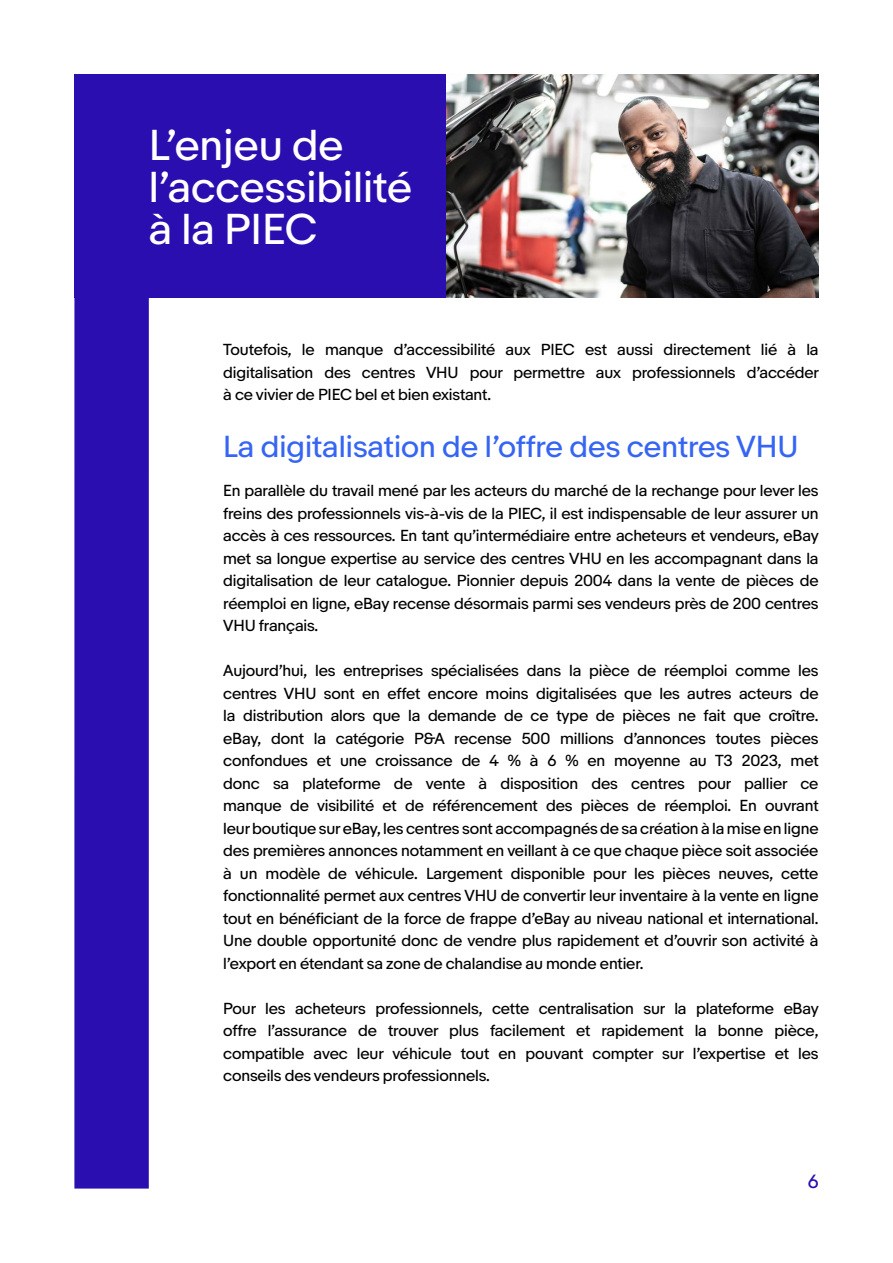
<style>
.page{position:relative;width:893px;height:1263px;background:#fff}
.page>*{position:absolute;margin:0;border:0;box-sizing:border-box;transform-origin:0 0}
.t1{font:40.5px/42px "Market Sans";color:#fff}
.t2{font:28.5px "Market Sans";color:#3665f3}
.t3{font:18px "Market Sans";color:#2b0eaf}
.t4{font:15px/22.5px "Market Sans";letter-spacing:-.01em;color:#000;text-align:justify}
</style>
<div class="page">
<div style="left:74px;top:74px;width:372px;height:224px;background:#2b0eaf"></div>
<img style="left:446px;top:74px;width:373px;height:224px">
<div style="left:74px;top:260px;width:75px;height:928px;background:#2b0eaf"></div>
<h1 class="t1" style="left:149px;top:125px;width:265px">L’enjeu de l’accessibilité à la PIEC</h1>
<p class="t4" style="left:223px;top:339px;width:597px">Toutefois, le manque d’accessibilité aux PIEC est aussi directement lié à la digitalisation des centres VHU pour permettre aux professionnels d’accéder à ce vivier de PIEC bel et bien existant.</p>
<h2 class="t2" style="left:223px;top:429px;width:577px">La digitalisation de l’offre des centres VHU</h2>
<p class="t4" style="left:223px;top:480px;width:597px">En parallèle du travail mené par les acteurs du marché de la rechange pour lever les freins des professionnels vis-à-vis de la PIEC, il est indispensable de leur assurer un accès à ces ressources. En tant qu’intermédiaire entre acheteurs et vendeurs, eBay met sa longue expertise au service des centres VHU en les accompagnant dans la digitalisation de leur catalogue. Pionnier depuis 2004 dans la vente de pièces de réemploi en ligne, eBay recense désormais parmi ses vendeurs près de 200 centres VHU français.</p>
<p class="t4" style="left:223px;top:660px;width:597px">Aujourd’hui, les entreprises spécialisées dans la pièce de réemploi comme les centres VHU sont en effet encore moins digitalisées que les autres acteurs de la distribution alors que la demande de ce type de pièces ne fait que croître. eBay, dont la catégorie P&amp;A recense 500 millions d’annonces toutes pièces confondues et une croissance de 4 % à 6 % en moyenne au T3 2023, met donc sa plateforme de vente à disposition des centres pour pallier ce manque de visibilité et de référencement des pièces de réemploi. En ouvrant leur boutique sur eBay, les centres sont accompagnés de sa création à la mise en ligne des premières annonces notamment en veillant à ce que chaque pièce soit associée à un modèle de véhicule. Largement disponible pour les pièces neuves, cette fonctionnalité permet aux centres VHU de convertir leur inventaire à la vente en ligne tout en bénéficiant de la force de frappe d’eBay au niveau national et international.<br>Une double opportunité donc de vendre plus rapidement et d’ouvrir son activité à l’export en étendant sa zone de chalandise au monde entier.</p>
<p class="t4" style="left:223px;top:997px;width:597px">Pour les acheteurs professionnels, cette centralisation sur la plateforme eBay offre l’assurance de trouver plus facilement et rapidement la bonne pièce, compatible avec leur véhicule tout en pouvant compter sur l’expertise et les conseils des vendeurs professionnels.</p>
<p class="t3" style="left:808px;top:1170px;width:12px">6</p>
</div>
